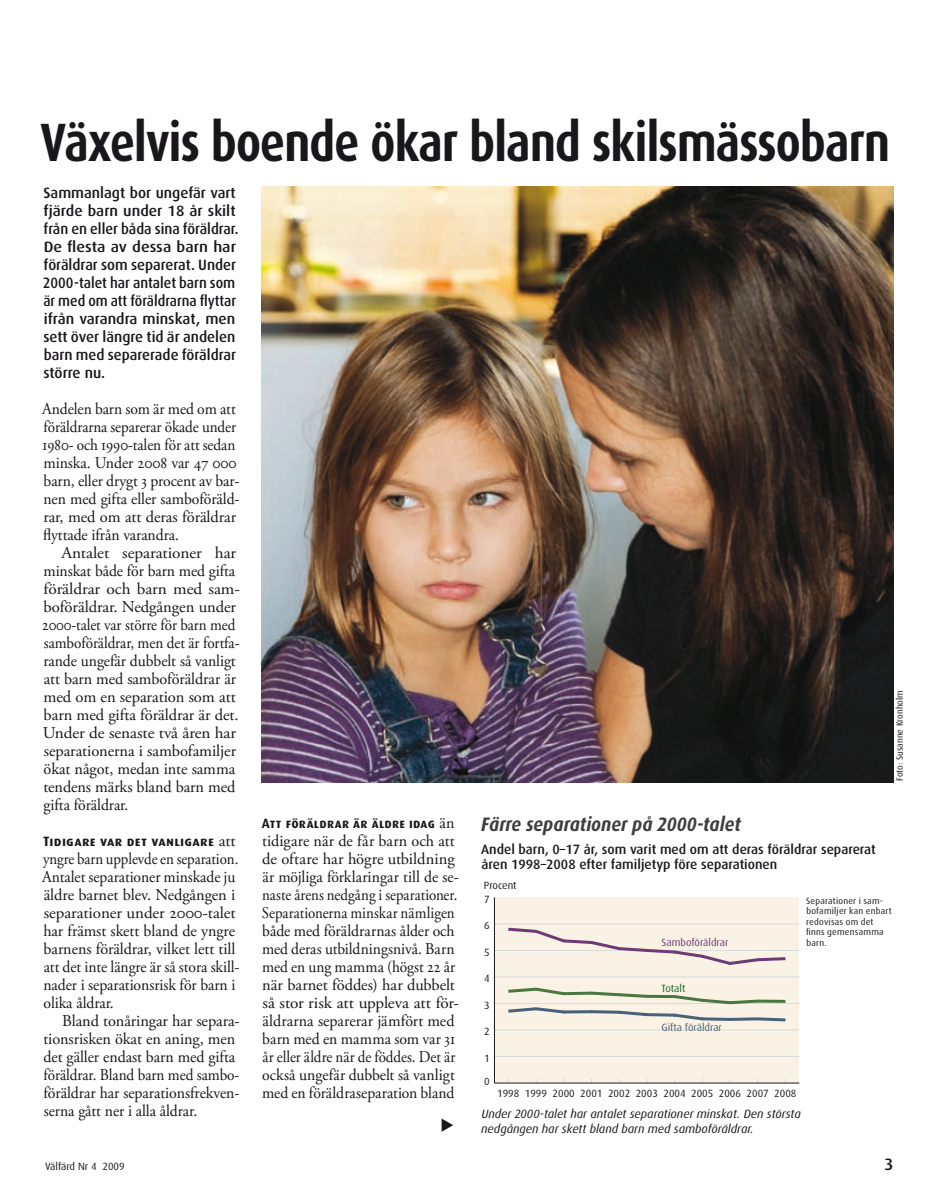
<style>
.page{position:relative;width:936px;height:1191px;background:#fff}
.page>*{position:absolute;margin:0;border:0;box-sizing:border-box;transform-origin:0 0}
.Artikelrubrik{font:700 54px "Dax Pro";letter-spacing:-.015em;color:#1a171c;scale:.83 1}
.Rutarubrik{font:italic 700 19.5px "Dax Pro";color:#3e3e40;scale:.9 1}
.Bröd_efter{font:16.5px/18px "Adobe Garamond Pro";letter-spacing:-.005em;color:#1a171c}
.Brödtext{font:16.5px/18px "Adobe Garamond Pro";letter-spacing:-.005em;color:#1a171c;scale:1.04 1}
.Bröd_efter-2{font:16.5px/18px "Adobe Garamond Pro";letter-spacing:-.005em;color:#1a171c;scale:.9 1}
.Bröd_efter-3{font:16.5px/18px "Adobe Garamond Pro";letter-spacing:-.005em;color:#1a171c;scale:.94 1}
.Brödtext-2{font:16.5px/18px "Adobe Garamond Pro";letter-spacing:-.005em;color:#1a171c}
.t1{font:500 16.5px "Dax Pro";color:#1a171c}
.Ingress_citat{font:500 15px/18px "Dax Pro";color:#1a171c}
.Teknisk_rubrik{font:500 13.5px/15px "Dax Pro";color:#1a171c}
.Bröd_efter-4{font:700 13.5px "Dax Pro";letter-spacing:.02em;color:#1a171c}
.Bildtext{font:italic 12px/15px "Dax Pro";color:#1a171c}
.t2{font:10.5px "Dax Pro";color:#1a171c}
.t3{font:10.5px "Dax Pro";color:#4a6179}
.t4{font:10.5px "Dax Pro";color:#6d3a74}
.t5{font:10.5px "Dax Pro";color:#176327}
.Källa__fotnot{font:9px/10.5px "Dax Pro";letter-spacing:.025em;color:#1a171c}
.Fotograf{font:9px "Dax Pro";color:#1a171c}
.s1{font-family:"Adobe Garamond Pro";font-weight:400;font-size:16.5px}
</style>
<div class="page">
<div style="left:494px;top:897px;width:305px;height:186px;background:#faf3e5"></div>
<hr style="left:494px;top:1056px;width:305px;height:1px;background:#d9dadb">
<hr style="left:494px;top:1029px;width:305px;height:1px;background:#d9dadb">
<hr style="left:494px;top:1003px;width:305px;height:1px;background:#d9dadb">
<hr style="left:494px;top:976px;width:305px;height:1px;background:#d9dadb">
<hr style="left:494px;top:950px;width:305px;height:1px;background:#d9dadb">
<hr style="left:494px;top:923px;width:305px;height:1px;background:#d9dadb">
<hr style="left:494px;top:897px;width:1px;height:186px;background:#1a171c">
<svg style="left:508px;top:987px;width:278px;height:35px"></svg>
<hr style="left:757px;top:999px;width:28px;height:3px;background:#4b7640">
<svg style="left:508px;top:927px;width:278px;height:38px"></svg>
<hr style="left:494px;top:1082px;width:305px;height:1px;background:#1a171c">
<img style="left:261px;top:187px;width:632px;height:595px">
<p class="Artikelrubrik" style="left:41px;top:107px;width:1025px">Växelvis boende ökar bland skilsmässobarn</p>
<p class="Ingress_citat" style="left:43px;top:183px;width:197px">Sammanlagt bor ungefär vart fjärde barn under 18 år skilt från en eller båda sina föräldrar.<br>De flesta av dessa barn har föräldrar som separerat. Under<br>2000-talet har antalet barn som är med om att föräldrarna flyttar ifrån varandra minskat, men sett över längre tid är andelen barn med separerade föräldrar större nu.</p>
<p class="Bröd_efter-3" style="left:42px;top:400px;width:211px">Andelen barn som är med om att föräldrarna separerar ökade under<br>1980- och 1990-talen för att sedan minska. Under 2008 var 47 000 barn, eller drygt 3 procent av bar&shy;nen med gifta eller samboföräld&shy;rar, med om att deras föräldrar flyttade ifrån varandra.</p>
<p class="Brödtext" style="left:42px;top:544px;width:192px;text-indent:19px">Antalet separationer har minskat både för barn med gifta föräldrar och barn med sam&shy;boföräldrar. Nedgången under<br>2000-talet var större för barn med samboföräldrar, men det är fortfa&shy;rande ungefär dubbelt så vanligt att barn med samboföräldrar är med om en separation som att barn med gifta föräldrar är det.<br>Under de senaste två åren har separationerna i sambofamiljer ökat något, medan inte samma tendens märks bland barn med gifta föräldrar.</p>
<p class="Bröd_efter-4" style="left:43px;top:832px;width:194px">Tidigare var det vanligare <span class="s1">att</span></p>
<p class="Bröd_efter-2" style="left:42px;top:850px;width:221px">yngre barn upplevde en separation.<br>Antalet separationer minskade ju äldre barnet blev. Nedgången i separationer under 2000-talet har främst skett bland de yngre barnens föräldrar, vilket lett till att det inte längre är så stora skill&shy;nader i separationsrisk för barn i olika åldrar.</p>
<p class="Brödtext-2" style="left:43px;top:1012px;width:198px;text-indent:19px">Bland tonåringar har separa&shy;tionsrisken ökat en aning, men det gäller endast barn med gifta föräldrar. Bland barn med sambo&shy;föräldrar har separationsfrekven&shy;serna gått ner i alla åldrar.</p>
<p class="Bröd_efter-4" style="left:262px;top:814px;width:194px">Att föräldrar är äldre idag <span class="s1">än</span></p>
<p class="Bröd_efter" style="left:262px;top:832px;width:198px">tidigare när de får barn och att de oftare har högre utbildning är möjliga förklaringar till de se&shy;naste årens nedgång i separationer.<br>Separationerna minskar nämligen både med föräldrarnas ålder och med deras utbildningsnivå. Barn med en ung mamma (högst 22 år när barnet föddes) har dubbelt så stor risk att uppleva att för&shy;äldrarna separerar jämfört med barn med en mamma som var 31 år eller äldre när de föddes. Det är också ungefär dubbelt så vanligt med en föräldraseparation bland</p>
<p class="Rutarubrik" style="left:481px;top:811px;width:290px">Färre separationer på 2000-talet</p>
<p class="Teknisk_rubrik" style="left:481px;top:841px;width:396px">Andel barn, 0–17 år, som varit med om att deras föräldrar separerat åren 1998–2008 efter familjetyp före separationen</p>
<p class="t2" style="left:484px;top:878px;width:34px">Procent</p>
<p class="Fotograf" style="left:893px;top:781px;width:92px;rotate:-90deg">Foto: Susanne Kronholm</p>
<p class="t2" style="left:484px;top:892px;width:7px">7</p>
<p class="t2" style="left:484px;top:918px;width:7px">6</p>
<p class="t2" style="left:484px;top:945px;width:7px">5</p>
<p class="t2" style="left:484px;top:971px;width:7px">4</p>
<p class="t2" style="left:484px;top:998px;width:7px">3</p>
<p class="t2" style="left:484px;top:1024px;width:7px">2</p>
<p class="t2" style="left:484px;top:1051px;width:7px">1</p>
<p class="t2" style="left:484px;top:1074px;width:7px">0</p>
<p class="t4" style="left:661px;top:935px;width:68px">Samboföräldrar</p>
<p class="t5" style="left:661px;top:981px;width:25px">Totalt</p>
<p class="t3" style="left:661px;top:1020px;width:62px">Gifta föräldrar</p>
<p class="t2" style="left:497px;top:1086px;width:301px">1998 1999 2000 2001 2002 2003 2004 2005 2006 2007 2008</p>
<p class="Källa__fotnot" style="left:806px;top:895px;width:87px">Separationer i sam&shy;bofamiljer kan enbart redovisas om det finns gemensamma barn.</p>
<p class="t2" style="left:867px;top:929px;width:25px">Totalt</p>
<p class="Bildtext" style="left:481px;top:1106px;width:321px">Under 2000-talet har antalet separationer minskat. Den största nedgången har skett bland barn med samboföräldrar.</p>
<p class="t2" style="left:45px;top:1159px;width:81px">Välfärd Nr 4 2009</p>
<p class="t1" style="left:884px;top:1153px;width:11px">3</p>
</div>
